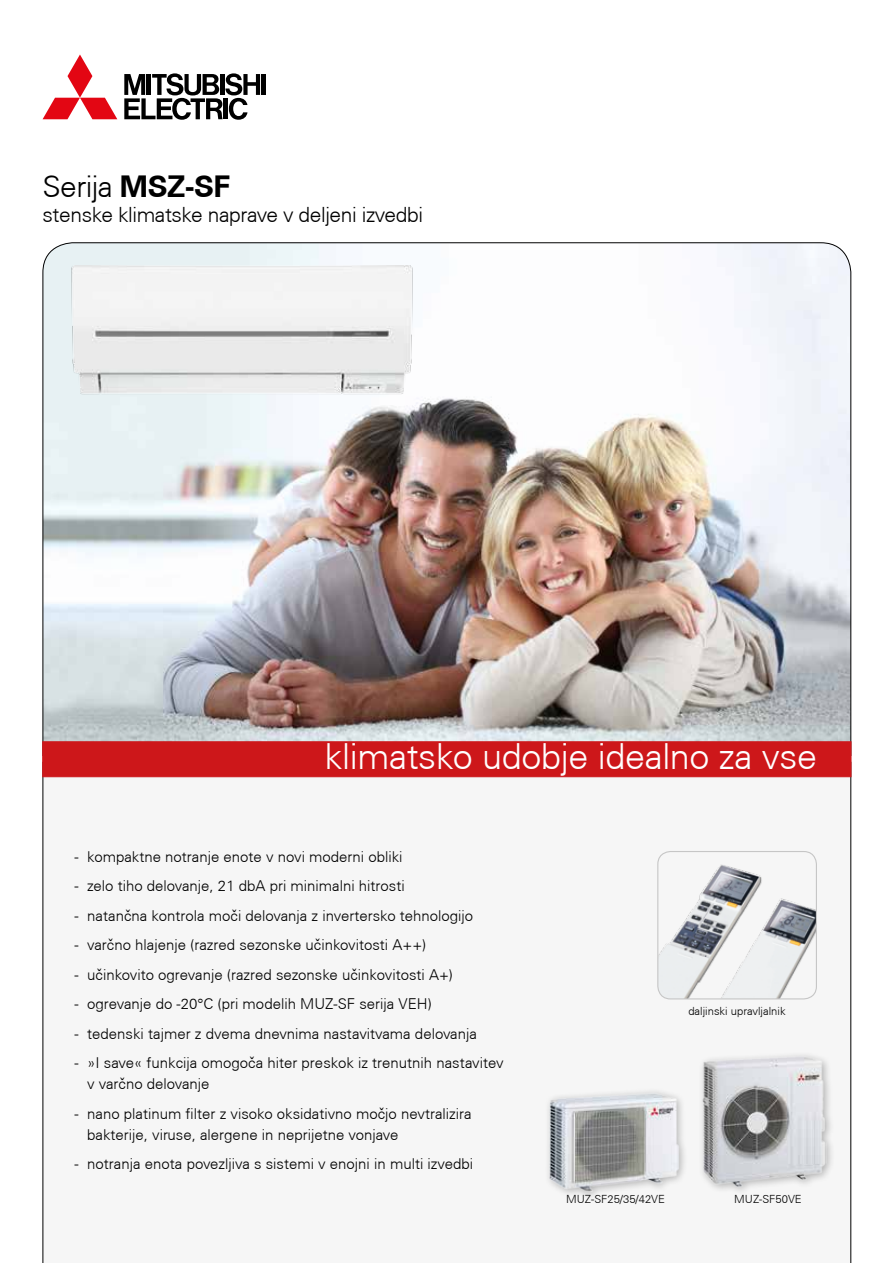
<style>
.page{position:relative;width:893px;height:1263px;background:#fff}
.page>*{position:absolute;margin:0;border:0;box-sizing:border-box;transform-origin:0 0}
.t1{font:300 36px "Univers CE";letter-spacing:-.01em;color:#fff}
.t2{font:300 30px "Univers CE";letter-spacing:-.02em;color:#000}
.t3{font:300 21px "Univers CE";letter-spacing:-.02em;color:#000}
.t4{font:300 15px/21px "Univers CE";color:#000}
.t5{font:300 11.25px "Univers CE";color:#000}
.s1{font-weight:700}
</style>
<div class="page">
<div style="left:43px;top:777px;width:808px;height:486px;background:#f6f6f6"></div>
<img style="left:42px;top:242px;width:810px;height:514px">
<svg style="left:43px;top:55px;width:74px;height:64px"></svg>
<hr style="left:262px;top:74px;width:4px;height:21px;background:#000">
<svg style="left:124px;top:73px;width:136px;height:47px"></svg>
<img style="left:658px;top:851px;width:158px;height:148px">
<div style="left:657px;top:851px;width:160px;height:148px;border:1px solid #c6c6c6;border-radius:13px"></div>
<div style="left:43px;top:741px;width:808px;height:36px;background:#cd171a;border:1px solid #cd171a"></div>
<img style="left:67px;top:266px;width:350px;height:159px">
<div style="left:544px;top:1087px;width:144px;height:114px;background:#000;opacity:.3"></div>
<img style="left:541px;top:1085px;width:140px;height:107px">
<div style="left:697px;top:1051px;width:138px;height:145px;background:#000;opacity:.3"></div>
<img style="left:701px;top:1052px;width:126px;height:137px">
<h2 class="t2" style="left:43px;top:170px;width:189px">Serija <span class="s1">MSZ-SF</span></h2>
<h3 class="t3" style="left:43px;top:203px;width:382px">stenske klimatske naprave v deljeni izvedbi</h3>
<h1 class="t1" style="left:324px;top:736px;width:494px">klimatsko udobje idealno za vse</h1>
<p class="t4" style="left:74px;top:846px;width:330px">- kompaktne notranje enote v novi moderni obliki</p>
<p class="t4" style="left:74px;top:876px;width:332px">- zelo tiho delovanje, 21 dbA pri minimalni hitrosti</p>
<p class="t4" style="left:74px;top:905px;width:400px">- natančna kontrola moči delovanja z invertersko tehnologijo</p>
<p class="t4" style="left:74px;top:935px;width:353px">- varčno hlajenje (razred sezonske učinkovitosti A++)</p>
<p class="t4" style="left:74px;top:964px;width:380px">- učinkovito ogrevanje (razred sezonske učinkovitosti A+)</p>
<p class="t4" style="left:74px;top:994px;width:359px">- ogrevanje do -20°C (pri modelih MUZ-SF serija VEH)</p>
<p class="t4" style="left:74px;top:1023px;width:404px">- tedenski tajmer z dvema dnevnima nastavitvama delovanja</p>
<p class="t4" style="left:87px;top:1053px;width:418px;text-indent:-13px">- »I save« funkcija omogoča hiter preskok iz trenutnih nastavitev v varčno delovanje</p>
<p class="t4" style="left:87px;top:1103px;width:386px;text-indent:-13px">- nano platinum filter z visoko oksidativno močjo nevtralizira bakterije, viruse, alergene in neprijetne vonjave</p>
<p class="t4" style="left:74px;top:1154px;width:400px">- notranja enota povezljiva s sistemi v enojni in multi izvedbi</p>
<p class="t5" style="left:688px;top:1004px;width:99px">daljinski upravljalnik</p>
<p class="t5" style="left:566px;top:1193px;width:100px">MUZ-SF25/35/42VE</p>
<p class="t5" style="left:734px;top:1193px;width:69px">MUZ-SF50VE</p>
</div>
